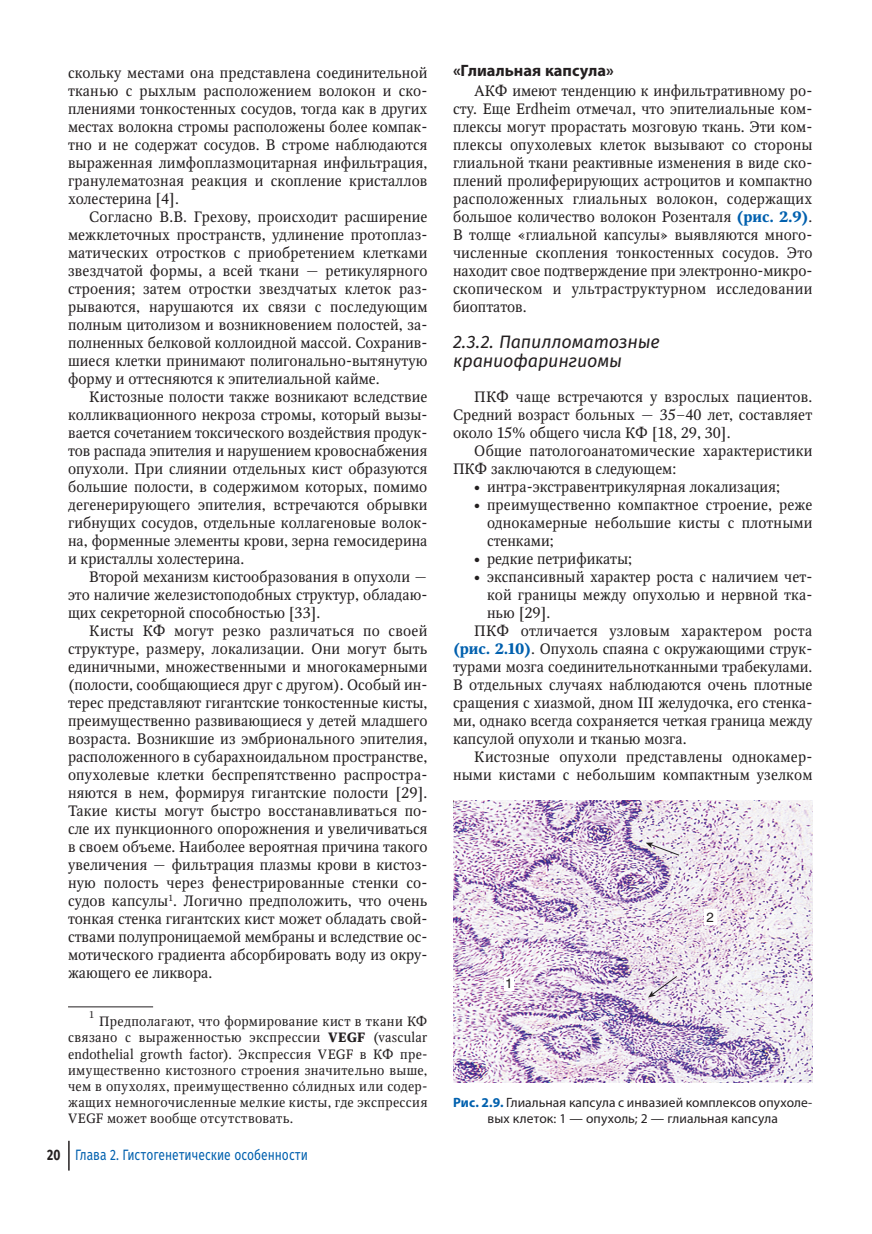
<style>
.page{position:relative;width:872px;height:1234px;background:#fff}
.page>*{position:absolute;margin:0;border:0;box-sizing:border-box;transform-origin:0 0}
.t1{font:italic 18px/19.5px "Fira Sans";letter-spacing:-.015em;color:#231f20}
.t2{font:700 16.5px "Myriad Pro";color:#231f20}
.t3{font:15px/18px "Octava C";color:#231f20;text-align:justify}
.t4{font:15px "Fira Sans";color:#0160ae;scale:.8 1}
.t5{font:15px "Octava C";letter-spacing:.02em;color:#231f20}
.t6{font:13.5px/16.2px "Octava C";letter-spacing:.025em;color:#231f20;text-align:justify}
.t7{font:13.5px/16.2px "Myriad Pro";letter-spacing:.005em;color:#231f20;text-align:center}
.t8{font:13.2px "Helios";color:#231f20}
.t9{font:9.6px "Octava C";color:#231f20}
.s1{font-weight:700}
.s2{font-family:"Newton"}
.s3{font-weight:700;color:#231f20}
.s4{font-weight:700;color:#0160ae}
.s5{font-family:"Newton";font-size:19.5px}
</style>
<div class="page">
<hr style="left:68px;top:1140px;width:2px;height:30px;background:#231f20">
<hr style="left:68px;top:1006px;width:85px;height:1px;background:#231f20">
<img style="left:453px;top:800px;width:359px;height:282px">
<div style="left:504px;top:976px;width:9px;height:14px;background:#fff"></div>
<div style="left:704px;top:909px;width:12px;height:16px;background:#fff"></div>
<svg style="left:645px;top:842px;width:35px;height:13px"></svg>
<svg style="left:648px;top:975px;width:29px;height:22px"></svg>
<p class="t3" style="left:68px;top:64px;width:361px">скольку местами она представлена соединительной тканью с рыхлым расположением волокон и ско&shy;плениями тонкостенных сосудов, тогда как в других местах волокна стромы расположены более компак&shy;тно и не содержат сосудов. В строме наблюдаются выраженная лимфоплазмоцитарная инфильтрация, гранулематозная реакция и скопление кристаллов холестерина [4].</p>
<p class="t3" style="left:68px;top:208px;width:361px;text-indent:21px">Согласно В.В. Грехову, происходит расширение межклеточных пространств, удлинение протоплаз&shy;матических отростков с приобретением клетками звездчатой формы, а всей ткани — ретикулярного строения; затем отростки звездчатых клеток раз&shy;рываются, нарушаются их связи с последующим полным цитолизом и возникновением полостей, за&shy;полненных белковой коллоидной массой. Сохранив&shy;шиеся клетки принимают полигонально-вытянутую форму и оттесняются к эпителиальной кайме.</p>
<p class="t3" style="left:68px;top:388px;width:361px;text-indent:21px">Кистозные полости также возникают вследствие колликвационного некроза стромы, который вызы&shy;вается сочетанием токсического воздействия продук&shy;тов распада эпителия и нарушением кровоснабжения опухоли. При слиянии отдельных кист образуются большие полости, в содержимом которых, помимо дегенерирующего эпителия, встречаются обрывки гибнущих сосудов, отдельные коллагеновые волок&shy;на, форменные элементы крови, зерна гемосидерина и кристаллы холестерина.</p>
<p class="t3" style="left:68px;top:568px;width:361px;text-indent:21px">Второй механизм кистообразования в опухоли — это наличие железистоподобных структур, обладаю&shy;щих секреторной способностью [33].</p>
<p class="t3" style="left:68px;top:622px;width:361px;text-indent:21px">Кисты КФ могут резко различаться по своей структуре, размеру, локализации. Они могут быть единичными, множественными и многокамерными (полости, сообщающиеся друг с другом). Особый ин&shy;терес представляют гигантские тонкостенные кисты, преимущественно развивающиеся у детей младшего возраста. Возникшие из эмбрионального эпителия, расположенного в субарахноидальном пространстве, опухолевые клетки беспрепятственно распростра&shy;няются в нем, формируя гигантские полости [29].<br>Такие кисты могут быстро восстанавливаться по&shy;сле их пункционного опорожнения и увеличиваться в своем объеме. Наиболее вероятная причина такого увеличения — фильтрация плазмы крови в кистоз&shy;ную полость через фенестрированные стенки со&shy;судов капсулы<sup>1</sup>. Логично предположить, что очень тонкая стенка гигантских кист может обладать свой&shy;ствами полупроницаемой мембраны и вследствие ос&shy;мотического градиента абсорбировать воду из окру&shy;жающего ее ликвора.</p>
<p class="t9" style="left:89px;top:1009px;width:7px">1</p>
<p class="t6" style="left:68px;top:1014px;width:361px;text-indent:31px">Предполагают, что формирование кист в ткани КФ связано с выраженностью экспрессии <span class="s1">VEGF</span> (vascular endothelial growth factor). Экспрессия VEGF в КФ пре&shy;имущественно кистозного строения значительно выше, чем в опухолях, преимущественно с<span class="s2">о</span>лидных или содер&shy;жащих немногочисленные мелкие кисты, где экспрессия VEGF может вообще отсутствовать.</p>
<p class="t4" style="left:47px;top:1143px;width:328px"><span class="s3">20</span> Глава 2. Гистогенетические особенности</p>
<p class="t2" style="left:453px;top:61px;width:162px">«Глиальная капсула»</p>
<p class="t3" style="left:453px;top:82px;width:361px;text-indent:21px">АКФ имеют тенденцию к инфильтративному ро&shy;сту. Еще Erdheim отмечал, что эпителиальные ком&shy;плексы могут прорастать мозговую ткань. Эти ком&shy;плексы опухолевых клеток вызывают со стороны глиальной ткани реактивные изменения в виде ско&shy;плений пролиферирующих астроцитов и компактно расположенных глиальных волокон, содержащих большое количество волокон Розенталя <span class="s4">(рис. 2.9)</span>.<br>В толще «глиальной капсулы» выявляются много&shy;численные скопления тонкостенных сосудов. Это находит свое подтверждение при электронно-микро&shy;скопическом и ультраструктурном исследовании биоптатов.</p>
<p class="t1" style="left:453px;top:335px;width:208px">2.3.2. Папилломатозные краниофарингиомы</p>
<p class="t3" style="left:453px;top:388px;width:361px;text-indent:21px">ПКФ чаще встречаются у взрослых пациентов.<br>Средний возраст больных — 35–40 лет, составляет около 15% общего числа КФ [18, 29, 30].</p>
<p class="t3" style="left:453px;top:442px;width:361px;text-indent:21px">Общие патологоанатомические характеристики<br>ПКФ заключаются в следующем:</p>
<p class="t3" style="left:470px;top:478px;width:311px"><span class="s5">•</span> интра-экстравентрикулярная локализация;</p>
<p class="t3" style="left:487px;top:496px;width:327px;text-indent:-17px"><span class="s5">•</span> преимущественно компактное строение, реже однокамерные небольшие кисты с плотными стенками;</p>
<p class="t3" style="left:470px;top:550px;width:163px"><span class="s5">•</span> редкие петрификаты;</p>
<p class="t3" style="left:470px;top:568px;width:344px"><span class="s5">•</span> экспансивный характер роста с наличием чет-</p>
<p class="t3" style="left:487px;top:586px;width:327px">кой границы между опухолью и нервной тка-</p>
<p class="t3" style="left:487px;top:604px;width:65px">нью [29].</p>
<p class="t5" style="left:474px;top:624px;width:339px">ПКФ отличается узловым характером роста</p>
<p class="t3" style="left:453px;top:640px;width:361px"><span class="s4">(рис. 2.10)</span>. Опухоль спаяна с окружающими струк-</p>
<p class="t3" style="left:453px;top:658px;width:361px">турами мозга соединительнотканными трабекулами.</p>
<p class="t3" style="left:453px;top:676px;width:361px">В отдельных случаях наблюдаются очень плотные</p>
<p class="t3" style="left:453px;top:694px;width:361px">сращения с хиазмой, дном III желудочка, его стенка-</p>
<p class="t3" style="left:453px;top:712px;width:361px">ми, однако всегда сохраняется четкая граница между</p>
<p class="t3" style="left:453px;top:730px;width:235px">капсулой опухоли и тканью мозга.</p>
<p class="t3" style="left:474px;top:748px;width:340px">Кистозные опухоли представлены однокамер-</p>
<p class="t3" style="left:453px;top:766px;width:361px">ными кистами с небольшим компактным узелком</p>
<p class="t8" style="left:505px;top:975px;width:9px">1</p>
<p class="t8" style="left:706px;top:909px;width:9px">2</p>
<p class="t7" style="left:453px;top:1094px;width:361px"><span class="s4">Рис. 2.9.</span> Глиальная капсула с инвазией комплексов опухоле&shy;вых клеток: 1 — опухоль; 2 — глиальная капсула</p>
</div>
